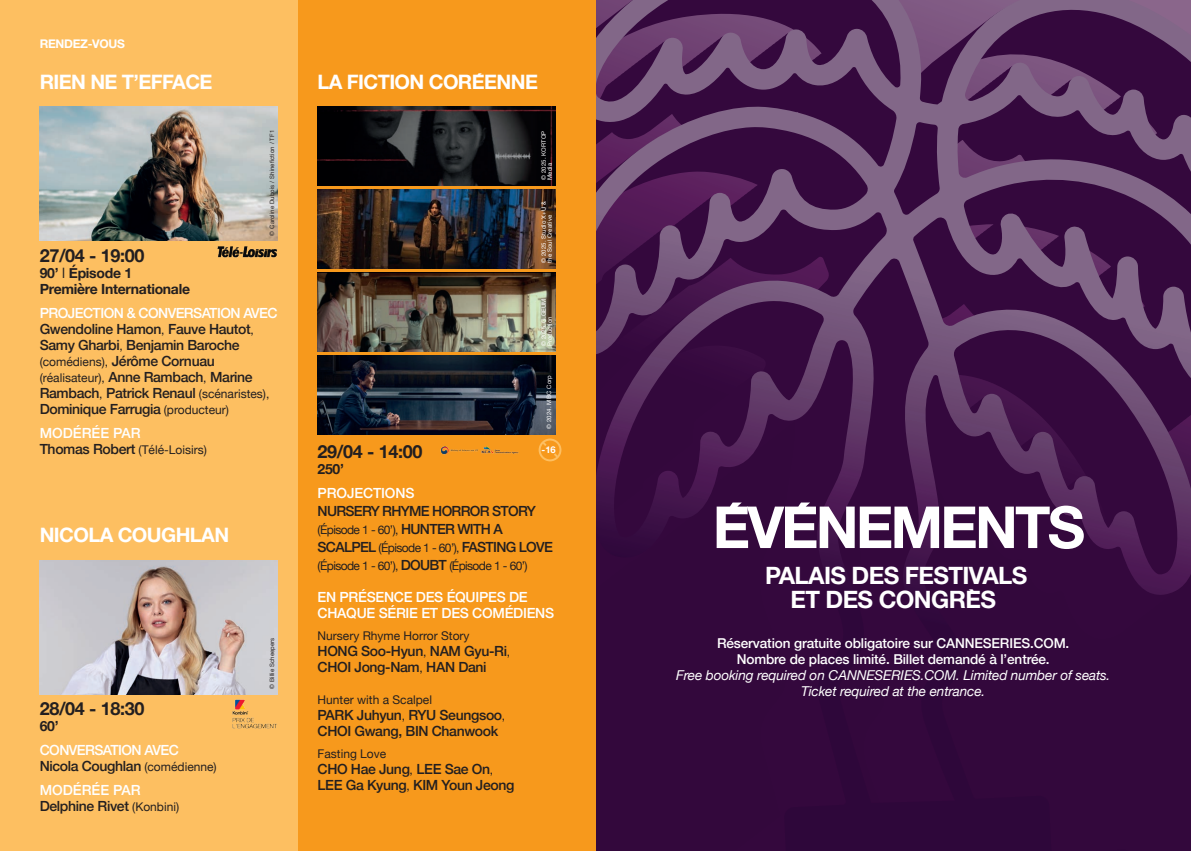
<style>
.page{position:relative;width:1191px;height:851px;background:#fff}
.page>*{position:absolute;margin:0;border:0;box-sizing:border-box;transform-origin:0 0}
.t1{font:58px "Canneseries 2022";letter-spacing:-.05em;color:#fff}
.t2{font:24px/24px "Canneseries 2022";letter-spacing:-.025em;color:#fff;text-align:center}
.t3{font:20px "Canneseries 2022";letter-spacing:-.03em;color:#fff}
.t4{font:700 18px "Helvetica Neue";letter-spacing:-.02em;color:#231f20}
.t5{font:500 14px/16px "Helvetica Neue";letter-spacing:-.025em;color:#231f20}
.t6{font:500 14px/16px "Helvetica Neue";letter-spacing:-.02em;color:#fff}
.t7{font:500 14px "Helvetica Neue";letter-spacing:-.05em;color:#231f20}
.t8{font:500 14px/16px "Helvetica Neue";letter-spacing:-.04em;color:#fff}
.t9{font:700 14px/16px "Helvetica Neue";letter-spacing:-.02em;color:#231f20}
.t10{font:500 14px "Helvetica Neue";color:#fff}
.t11{font:500 13.6px/16px "Helvetica Neue";letter-spacing:-.01em;color:#fff;text-align:center}
.t12{font:italic 13.6px/16px "Helvetica Neue";letter-spacing:-.01em;color:#fff;text-align:center}
.t13{font:12px "Helvetica Neue";color:#231f20}
.t14{font:12px "Helvetica Neue";letter-spacing:-.05em;color:#231f20}
.t15{font:12px "Canneseries 2022";letter-spacing:-.025em;color:#fff}
.t16{font:700 9.4px "Helvetica Neue";color:#fff}
.t17{font:6px/6px "Helvetica Neue";letter-spacing:.02em;color:#fff}
.t18{font:6px "Helvetica Neue";letter-spacing:.02em;color:#231f20}
.t19{font:6px/6px "Helvetica Neue";color:#fff}
.s1{color:#fff}
.s2{font-weight:400;font-size:12px}
.s3{font-weight:500;font-size:14px}
.s4{color:#231f20}
.s5{font-weight:400;font-size:12px;color:#231f20}
</style>
<div class="page">
<div style="left:0;top:0;width:298px;height:850px;background:#fdbf61"></div>
<svg style="left:595px;top:0;width:596px;height:850px;fill:#34083d"></svg>
<svg style="left:595px;top:0;width:425px;height:559px"></svg>
<img style="left:40px;top:107px;width:238px;height:134px">
<img style="left:40px;top:560px;width:238px;height:134px">
<img style="left:217px;top:246px;width:60px;height:12px">
<img style="left:232px;top:699px;width:45px;height:30px">
<div style="left:298px;top:0;width:297px;height:850px;background:#f7991c"></div>
<img style="left:317px;top:107px;width:239px;height:79px">
<img style="left:317px;top:190px;width:239px;height:79px">
<img style="left:317px;top:273px;width:239px;height:78px">
<img style="left:317px;top:355px;width:239px;height:79px">
<img style="left:440px;top:446px;width:79px;height:9px">
<div style="left:538px;top:438px;width:23px;height:23px;border:2px solid #fdbf61;border-radius:50%"></div>
<svg style="left:540px;top:439px;width:20px;height:21px"></svg>
<p class="t15" style="left:40px;top:37px;width:87px">RENDEZ-VOUS</p>
<h3 class="t3" style="left:40px;top:70px;width:174px">RIEN NE T’EFFACE</h3>
<p class="t18" style="left:267px;top:235px;width:107px;rotate:-90deg">© Caroline Dubois / Shinefiction / TF1</p>
<p class="t4" style="left:40px;top:241px;width:106px">27/04 - 19:00</p>
<p class="t9" style="left:40px;top:265px;width:152px">90’ Épisode 1<br>Première Internationale</p>
<p class="t5" style="left:40px;top:304px;width:239px"><span class="s1">PROJECTION &amp; CONVERSATION AVEC </span>Gwendoline Hamon<span class="s2">,</span> Fauve Hautot<span class="s2">, </span>Samy Gharbi<span class="s2">,</span> Benjamin Baroche <span class="s2">(comédiens),</span> Jérôme Cornuau <span class="s2">(réalisateur),</span> Anne Rambach<span class="s2">,</span> Marine Rambach<span class="s2">,</span> Patrick Renaul <span class="s2">(scénaristes), </span>Dominique Farrugia <span class="s2">(producteur)</span></p>
<p class="t10" style="left:40px;top:421px;width:102px">MODÉRÉE PAR</p>
<p class="t13" style="left:40px;top:441px;width:169px"><span class="s3">Thomas Robert</span> (Télé-Loisirs)</p>
<h3 class="t3" style="left:40px;top:523px;width:191px">NICOLA COUGHLAN</h3>
<p class="t4" style="left:40px;top:694px;width:106px">28/04 - 18:30</p>
<p class="t9" style="left:40px;top:718px;width:20px">60’</p>
<p class="t8" style="left:40px;top:741px;width:178px">CONVERSATION AVEC<br><span class="s4">Nicola Coughlan</span> <span class="s5">(comédienne)</span></p>
<p class="t5" style="left:40px;top:781px;width:141px"><span class="s1">MODÉRÉE PAR<br></span>Delphine Rivet <span class="s2">(Konbini)</span></p>
<p class="t18" style="left:267px;top:688px;width:53px;rotate:-90deg">© Billie Scheepers</p>
<h3 class="t3" style="left:317px;top:70px;width:222px">LA FICTION CORÉENNE</h3>
<p class="t17" style="left:541px;top:180px;width:51px;rotate:-90deg">©️ 2025. KORTOP<br>Media</p>
<p class="t17" style="left:541px;top:263px;width:63px;rotate:-90deg">©️ 2025. Studio X+U &amp; the Soul Creative</p>
<p class="t19" style="left:541px;top:345px;width:48px;rotate:-90deg">© 2025. G.GEUM<br>Production</p>
<p class="t17" style="left:546px;top:428px;width:55px;rotate:-90deg">©️ 2024. MBC Corp</p>
<p class="t4" style="left:317px;top:437px;width:106px">29/04 - 14:00</p>
<p class="t16" style="left:541px;top:442px;width:16px">-16</p>
<p class="t9" style="left:317px;top:461px;width:28px">250’</p>
<p class="t6" style="left:317px;top:484px;width:98px">PROJECTIONS</p>
<p class="t7" style="left:317px;top:500px;width:220px">NURSERY RHYME HORROR STORY</p>
<p class="t14" style="left:317px;top:521px;width:187px">(Épisode 1 - 60’), <span class="s3">HUNTER WITH A</span></p>
<p class="t7" style="left:317px;top:536px;width:237px">SCALPEL <span class="s2">(Épisode 1 - 60’),</span> FASTING LOVE</p>
<p class="t14" style="left:317px;top:557px;width:211px">(Épisode 1 - 60’), <span class="s3">DOUBT</span> (Épisode 1 - 60’)</p>
<p class="t6" style="left:317px;top:588px;width:238px">EN PRÉSENCE DES ÉQUIPES DE<br>CHAQUE SÉRIE ET DES COMÉDIENS</p>
<p class="t13" style="left:317px;top:627px;width:154px">Nursery Rhyme Horror Story</p>
<p class="t5" style="left:317px;top:642px;width:194px">HONG Soo-Hyun<span class="s2">,</span> NAM Gyu-Ri<span class="s2">,<br></span>CHOI Jong-Nam<span class="s2">,</span> HAN Dani</p>
<p class="t13" style="left:317px;top:691px;width:116px">Hunter with a Scalpel</p>
<p class="t5" style="left:317px;top:706px;width:189px">PARK Juhyun<span class="s2">,</span> RYU Seungsoo<span class="s2">,<br></span>CHOI Gwang, BIN Chanwook</p>
<p class="t13" style="left:317px;top:745px;width:70px">Fasting Love</p>
<p class="t5" style="left:317px;top:760px;width:198px">CHO Hae Jung<span class="s2">,</span> LEE Sae On<span class="s2">,<br></span>LEE Ga Kyung<span class="s2">,</span> KIM Youn Jeong</p>
<h1 class="t1" style="left:712px;top:494px;width:374px">ÉVÉNEMENTS</h1>
<h2 class="t2" style="left:765px;top:563px;width:264px">PALAIS DES FESTIVALS<br>ET DES CONGRÈS</h2>
<p class="t11" style="left:717px;top:634px;width:354px">Réservation gratuite obligatoire sur CANNESERIES.COM.<br>Nombre de places limité. Billet demandé à l’entrée.</p>
<p class="t12" style="left:676px;top:668px;width:436px">Free booking required on CANNESERIES.COM. Limited number of seats.<br>Ticket required at the entrance.</p>
</div>
